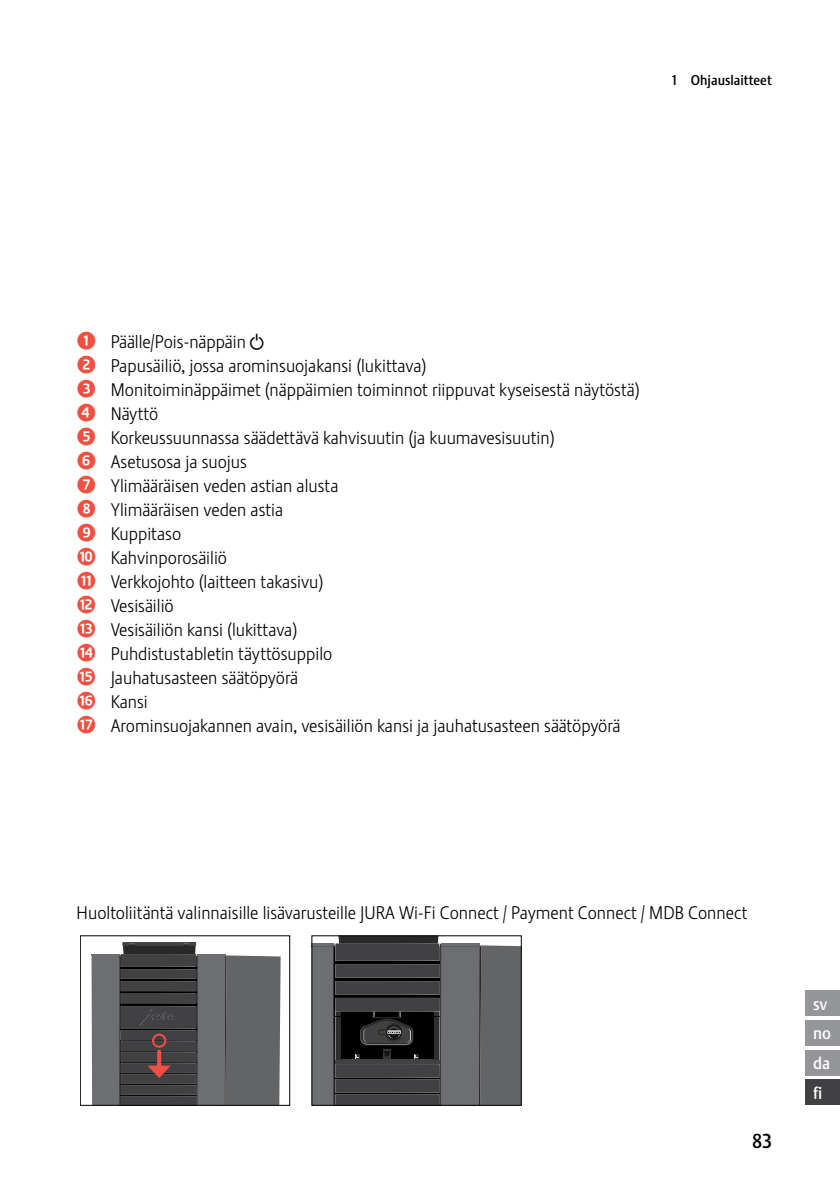
<style>
.page{position:relative;width:840px;height:1191px;background:#fff}
.page>*{position:absolute;margin:0;border:0;box-sizing:border-box;transform-origin:0 0}
.t1{font:20px "Stalemate Pro 2 J Medium";color:#000}
.t2{font:18px/24px "Stalemate Pro 2 J Light";color:#000}
.t3{font:17px/29.6px "Stalemate Pro 2 J Medium";color:#fff}
.t4{font:14px "Stalemate Pro 2 J Medium";color:#000}
.s1{font-family:"Calligraphr";font-size:22px;color:#f04f42}
.s2{font-family:"Jura Pict 2006"}
</style>
<div class="page">
<div style="left:805px;top:990px;width:34px;height:26px;background:#939598"></div>
<div style="left:805px;top:1020px;width:34px;height:25px;background:#939598"></div>
<div style="left:805px;top:1049px;width:34px;height:26px;background:#939598"></div>
<div style="left:805px;top:1079px;width:34px;height:26px;background:#414042"></div>
<svg style="left:91px;top:956px;width:1px;height:107px"></svg>
<div style="left:80px;top:935px;width:210px;height:170px;border:1px solid #000"></div>
<svg style="left:92px;top:942px;width:188px;height:163px;background:#5e5d5f"></svg>
<hr style="left:311px;top:944px;width:23px;height:2px;background:#000">
<div style="left:311px;top:946px;width:23px;height:159px;background:#6d6e71"></div>
<hr style="left:311px;top:943px;width:22px;height:2px;background:#6d6e71">
<svg style="left:333px;top:937px;width:186px;height:166px;background:#4c4c4e"></svg>
<div style="left:335px;top:998px;width:104px;height:13px;background:#414042"></div>
<div style="left:311px;top:935px;width:210px;height:170px;border:1px solid #000"></div>
<p class="t4" style="left:671px;top:72px;width:101px">1 Ohjauslaitteet</p>
<p class="t2" style="left:77px;top:329px;width:564px"><span class="s1">Q</span> Päälle/Pois-näppäin <span class="s2">Q<br></span><span class="s1">W</span> Papusäiliö, jossa arominsuojakansi (lukittava)<br><span class="s1">E</span> Monitoiminäppäimet (näppäimien toiminnot riippuvat kyseisestä näytöstä)<br><span class="s1">R</span> Näyttö<br><span class="s1">T</span> Korkeussuunnassa säädettävä kahvisuutin (ja kuumavesisuutin)<br><span class="s1">Z</span> Asetusosa ja suojus<br><span class="s1">U</span> Ylimääräisen veden astian alusta<br><span class="s1">I</span> Ylimääräisen veden astia<br><span class="s1">O</span> Kuppitaso<br><span class="s1">P</span> Kahvinporosäiliö<br><span class="s1">A</span> Verkkojohto (laitteen takasivu)<br><span class="s1">S</span> Vesisäiliö<br><span class="s1">D</span> Vesisäiliön kansi (lukittava)<br><span class="s1">F</span> Puhdistustabletin täyttösuppilo<br><span class="s1">G</span> Jauhatusasteen säätöpyörä<br><span class="s1">H</span> Kansi<br><span class="s1">J</span> Arominsuojakannen avain, vesisäiliön kansi ja jauhatusasteen säätöpyörä</p>
<p class="t2" style="left:77px;top:901px;width:671px">Huoltoliitäntä valinnaisille lisävarusteille JURA Wi-Fi Connect / Payment Connect / MDB Connect</p>
<p class="t1" style="left:751px;top:1129px;width:21px">83</p>
<p class="t3" style="left:812px;top:989px;width:20px">sv no da fi</p>
</div>
